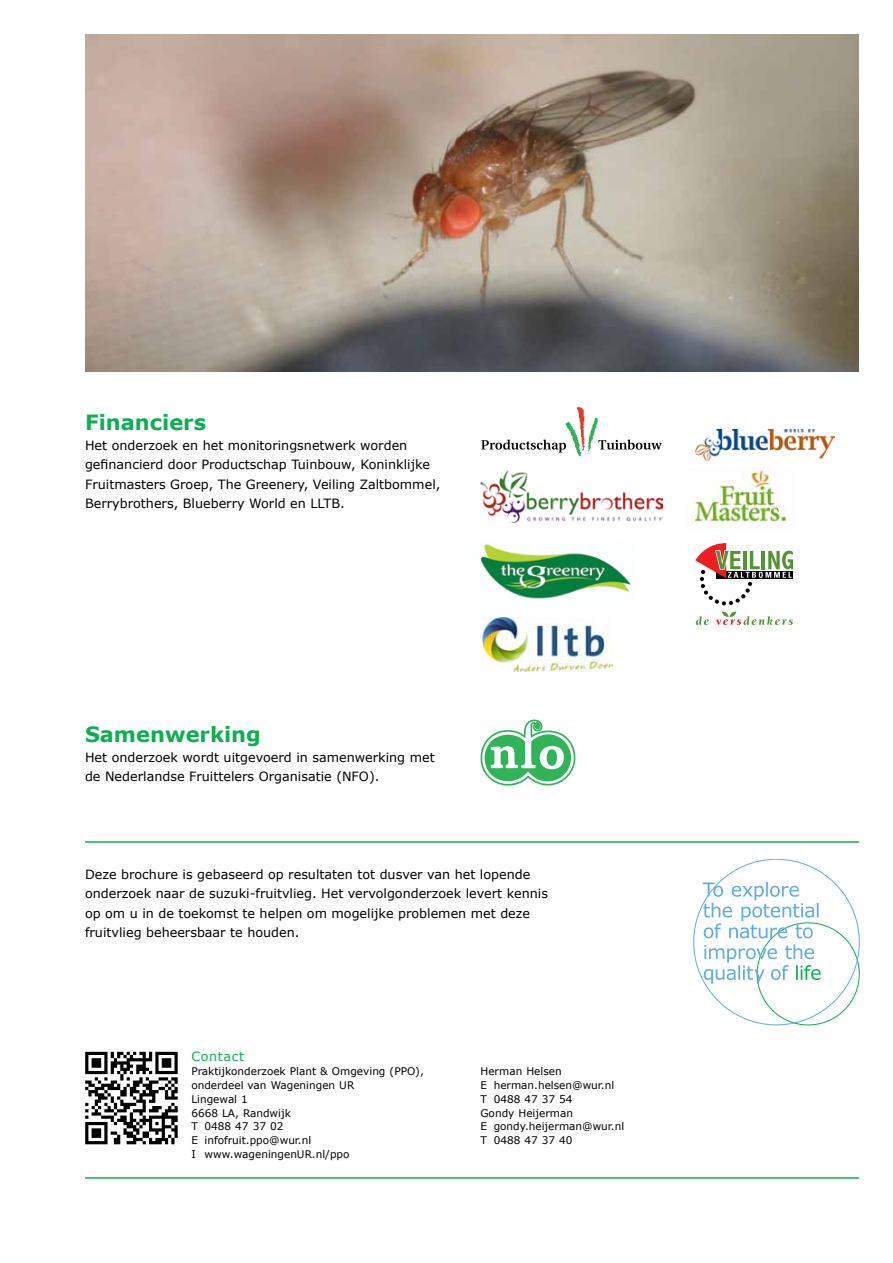
<style>
.page{position:relative;width:893px;height:1263px;background:#fff}
.page>*{position:absolute;margin:0;border:0;box-sizing:border-box;transform-origin:0 0}
.t1{font:700 21px "Verdana";color:#0bb14e}
.t2{font:12.75px/19.5px "Verdana";color:#000}
.t3{font:12.75px "Verdana";letter-spacing:.05em;color:#0bb14e}
.t4{font:10.5px/13.8px "Verdana";color:#000}
</style>
<div class="page">
<hr style="left:892px;top:0;width:1px;height:821px;background:#d5d0cb">
<img style="left:480px;top:544px;width:151px;height:55px">
<svg style="left:695px;top:543px;width:98px;height:62px"></svg>
<svg style="left:696px;top:616px;width:13px;height:9px"></svg>
<svg style="left:716px;top:611px;width:77px;height:14px"></svg>
<img style="left:482px;top:617px;width:130px;height:54px">
<svg style="left:480px;top:720px;width:96px;height:66px"></svg>
<div style="left:539px;top:746px;width:25px;height:23px;background:#fff;border-radius:50%"></div>
<div style="left:547px;top:749px;width:10px;height:17px;background:#2fb457;border-radius:50%"></div>
<svg style="left:704px;top:944px;width:117px;height:40px"></svg>
<svg style="left:703px;top:882px;width:116px;height:56px"></svg>
<svg style="left:85px;top:1052px;width:93px;height:92px"></svg>
<hr style="left:85px;top:1177px;width:774px;height:2px;background:#0bb14e">
<hr style="left:85px;top:841px;width:774px;height:2px;background:#0bb14e">
<img style="left:695px;top:429px;width:140px;height:31px">
<svg style="left:481px;top:407px;width:181px;height:49px"></svg>
<img style="left:694px;top:467px;width:93px;height:56px">
<img style="left:481px;top:470px;width:182px;height:53px">
<img style="left:85px;top:34px;width:774px;height:338px">
<h1 class="t1" style="left:85px;top:408px;width:123px">Financiers</h1>
<p class="t2" style="left:85px;top:435px;width:357px">Het onderzoek en het monitoringsnetwerk worden gefinancierd door Productschap Tuinbouw, Koninklijke Fruitmasters Groep, The Greenery, Veiling Zaltbommel, Berrybrothers, Blueberry World en LLTB.</p>
<h1 class="t1" style="left:85px;top:720px;width:177px">Samenwerking</h1>
<p class="t2" style="left:85px;top:747px;width:351px">Het onderzoek wordt uitgevoerd in samenwerking met de Nederlandse Fruittelers Organisatie (NFO).</p>
<p class="t2" style="left:85px;top:864px;width:465px">Deze brochure is gebaseerd op resultaten tot dusver van het lopende onderzoek naar de suzuki-fruitvlieg. Het vervolgonderzoek levert kennis op om u in de toekomst te helpen om mogelijke problemen met deze fruitvlieg beheersbaar te houden.</p>
<p class="t3" style="left:191px;top:1048px;width:54px">Contact</p>
<p class="t4" style="left:191px;top:1064px;width:234px">Praktijkonderzoek Plant &amp; Omgeving (PPO), onderdeel van Wageningen UR<br>Lingewal 1<br>6668 LA, Randwijk<br>T 0488 47 37 02<br>E infofruit.ppo@wur.nl<br>I www.wageningenUR.nl/ppo</p>
<p class="t4" style="left:480px;top:1064px;width:145px">Herman Helsen<br>E herman.helsen@wur.nl<br>T 0488 47 37 54<br>Gondy Heijerman<br>E gondy.heijerman@wur.nl<br>T 0488 47 37 40</p>
</div>
